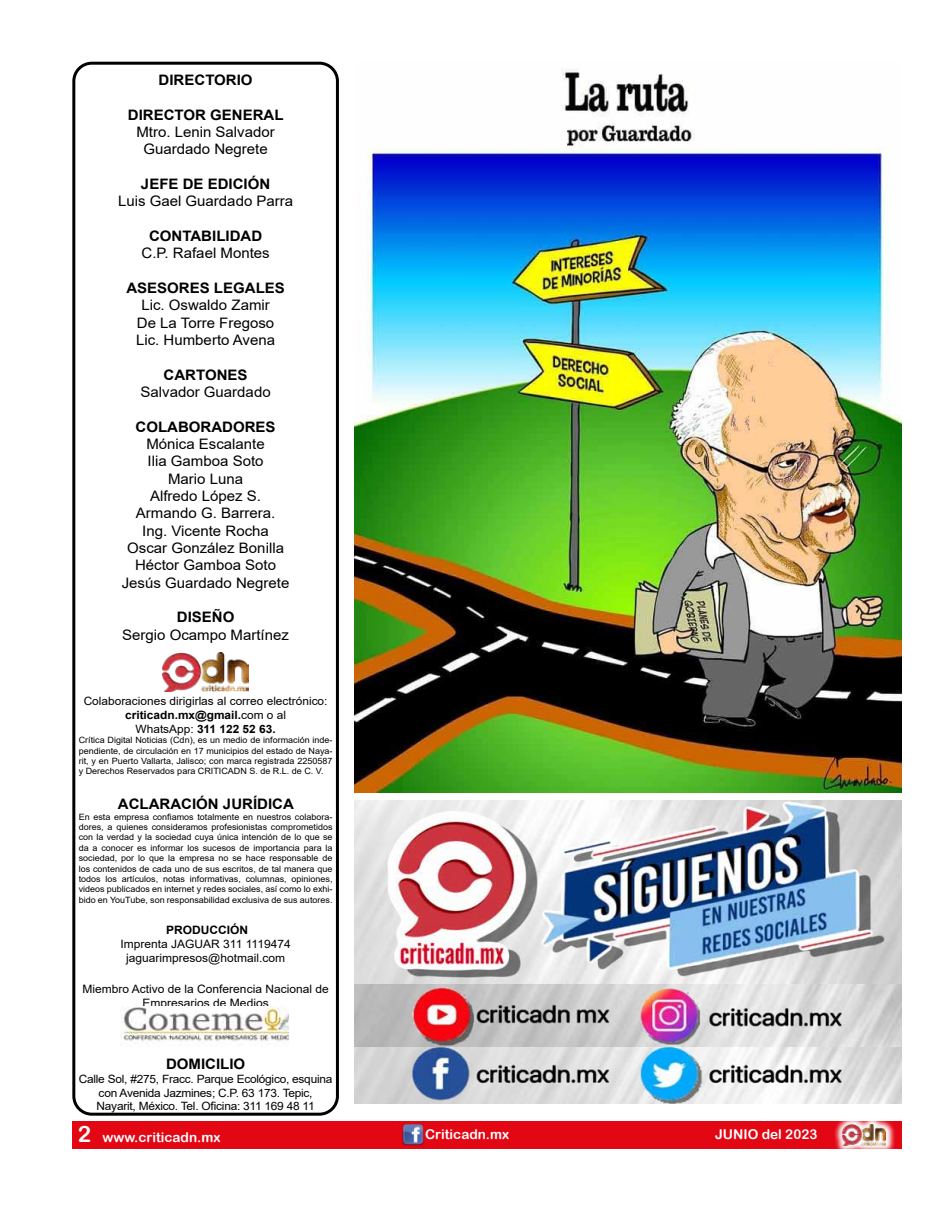
<style>
.page{position:relative;width:940px;height:1210px;background:#fff}
.page>*{position:absolute;margin:0;border:0;box-sizing:border-box;transform-origin:0 0}
.t1{font:14.4px/17.2px "Arial";color:#000;text-align:center;scale:1.04 1}
.t2{font:700 14.4px "Arial";color:#000;scale:1.04 1}
.t3{font:13.5px "Arial Rounded MT Bold";color:#fff}
.t4{font:11.55px/13.8px "Arial";color:#000;text-align:center;scale:1.04 1}
.t5{font:700 11.55px "Arial";color:#000;scale:1.04 1}
.t6{font:11.4px/13.6px "Arial";letter-spacing:-.02em;color:#000;text-align:center;scale:1.04 1}
.t7{font:11.4px/13.6px "Arial";color:#000;text-align:center;scale:1.04 1}
.t8{font:8.7px/10.4px "Arial";color:#000;text-align:justify;scale:1.04 1}
.s1{font-weight:700}
.s2{font-size:22.5px}
</style>
<div class="page">
<img style="left:354px;top:800px;width:547px;height:303px">
<div style="left:72px;top:62px;width:267px;height:1053px;border:3px solid #000;border-radius:18px"></div>
<img style="left:163px;top:652px;width:85px;height:40px">
<img style="left:354px;top:984px;width:547px;height:62px">
<div style="left:72px;top:1120px;width:829px;height:28px;background:#e30613"></div>
<img style="left:401px;top:1123px;width:23px;height:23px">
<svg style="left:832px;top:1120px;width:63px;height:29px"></svg>
<img style="left:842px;top:1124px;width:43px;height:20px">
<img style="left:121px;top:1006px;width:168px;height:36px">
<img style="left:354px;top:68px;width:547px;height:724px">
<h1 class="t2" style="left:159px;top:70px;width:92px">DIRECTORIO</h1>
<h1 class="t2" style="left:128px;top:104px;width:151px">DIRECTOR GENERAL</h1>
<h1 class="t1" style="left:136px;top:123px;width:135px">Mtro. Lenin Salvador<br>Guardado Negrete</h1>
<h1 class="t2" style="left:141px;top:174px;width:126px">JEFE DE EDICIÓN</h1>
<h1 class="t1" style="left:118px;top:192px;width:170px">Luis Gael Guardado Parra</h1>
<h1 class="t2" style="left:149px;top:226px;width:110px">CONTABILIDAD</h1>
<h1 class="t1" style="left:141px;top:244px;width:125px">C.P. Rafael Montes</h1>
<h1 class="t2" style="left:126px;top:278px;width:154px">ASESORES LEGALES</h1>
<h1 class="t1" style="left:136px;top:296px;width:135px">Lic. Oswaldo Zamir<br>De La Torre Fregoso<br>Lic. Humberto Avena</h1>
<h1 class="t2" style="left:164px;top:364px;width:82px">CARTONES</h1>
<h1 class="t1" style="left:140px;top:383px;width:127px">Salvador Guardado</h1>
<h1 class="t2" style="left:135px;top:416px;width:136px">COLABORADORES</h1>
<h1 class="t1" style="left:122px;top:435px;width:163px">Mónica Escalante<br>Ilia Gamboa Soto<br>Mario Luna<br>Alfredo López S.<br>Armando G. Barrera.<br>Ing. Vicente Rocha<br>Oscar González Bonilla<br>Héctor Gamboa Soto<br>Jesús Guardado Negrete</h1>
<h1 class="t2" style="left:177px;top:607px;width:57px">DISEÑO</h1>
<h1 class="t1" style="left:122px;top:626px;width:162px">Sergio Ocampo Martínez</h1>
<h3 class="t7" style="left:84px;top:694px;width:236px">Colaboraciones dirigirlas al correo electrónico: <span class="s1">criticadn.mx@gmail.</span>com o al<br>WhatsApp: <span class="s1">311 122 52 63.</span></h3>
<p class="t8" style="left:79px;top:735px;width:245px">Crítica Digital Noticias (Cdn), es un medio de información inde&shy;pendiente, de circulación en 17 municipios del estado de Naya&shy;rit, y en Puerto Vallarta, Jalisco; con marca registrada 2250587 y Derechos Reservados para CRITICADN S. de R.L. de C. V.</p>
<h1 class="t2" style="left:118px;top:793px;width:171px">ACLARACIÓN JURÍDICA</h1>
<p class="t8" style="left:79px;top:811px;width:245px">En esta empresa confiamos totalmente en nuestros colabora&shy;dores, a quienes consideramos profesionistas comprometidos con la verdad y la sociedad cuya única intención de lo que se da a conocer es informar los sucesos de importancia para la sociedad, por lo que la empresa no se hace responsable de los contenidos de cada uno de sus escritos, de tal manera que todos los artículos, notas informativas, columnas, opiniones, videos publicados en internet y redes sociales, así como lo exhi&shy;bido en YouTube, son responsabilidad exclusiva de sus autores.</p>
<h3 class="t5" style="left:166px;top:921px;width:80px">PRODUCCIÓN</h3>
<h3 class="t4" style="left:120px;top:936px;width:165px">Imprenta JAGUAR 311 1119474 jaguarimpresos@hotmail.com</h3>
<h3 class="t4" style="left:82px;top:981px;width:238px">Miembro Activo de la Conferencia Nacional de<br>Empresarios de Medios</h3>
<h1 class="t2" style="left:166px;top:1053px;width:78px">DOMICILIO</h1>
<h3 class="t6" style="left:79px;top:1071px;width:245px">Calle Sol, #275, Fracc. Parque Ecológico, esquina con Avenida Jazmines; C.P. 63 173. Tepic,<br>Nayarit, México. Tel. Oficina: 311 169 48 11</h3>
<h2 class="t3" style="left:78px;top:1129px;width:144px"><span class="s2">2</span> www.criticadn.mx</h2>
<h2 class="t3" style="left:425px;top:1126px;width:85px">Criticadn.mx</h2>
<h2 class="t3" style="left:715px;top:1126px;width:104px">JUNIO del 2023</h2>
</div>
